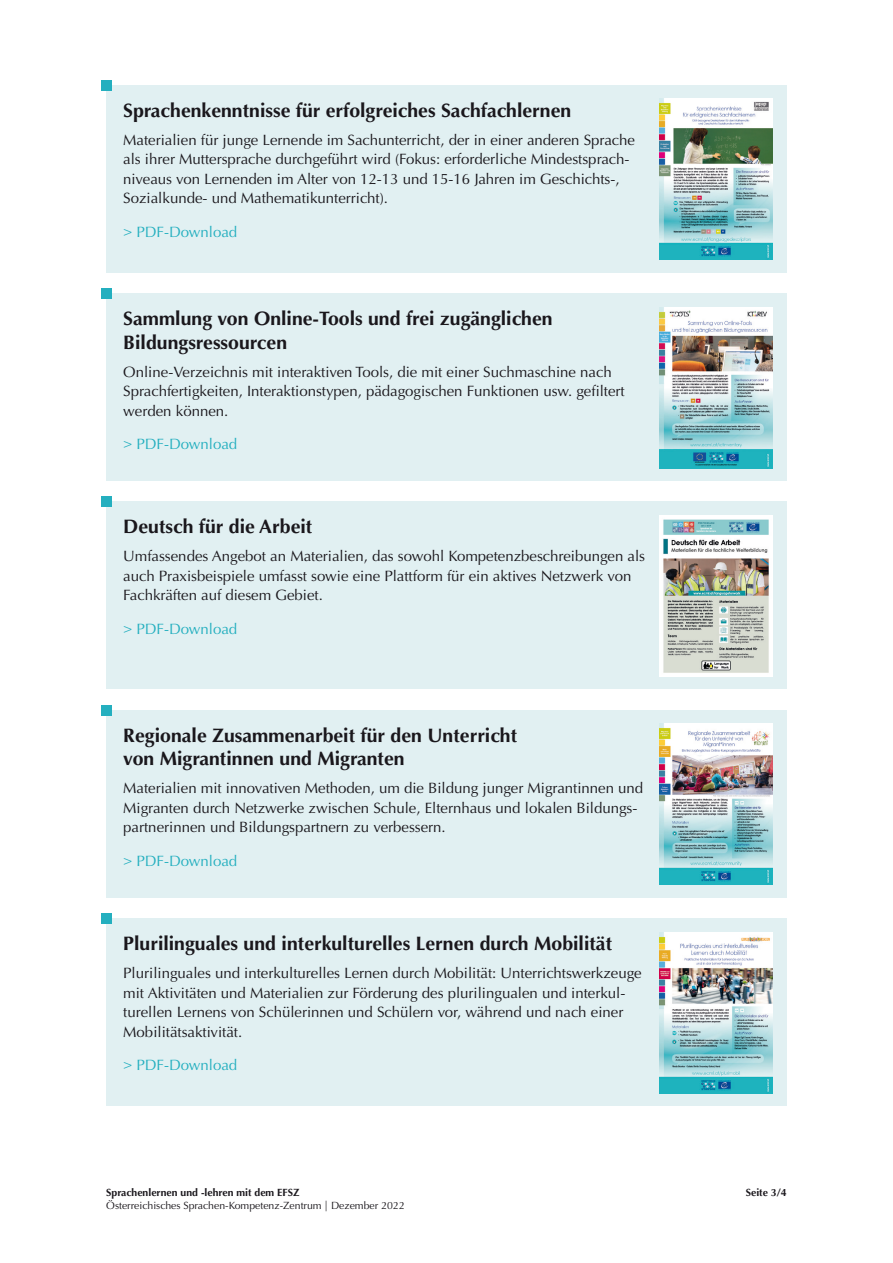
<style>
.page{position:relative;width:893px;height:1263px;background:#fff}
.page>*{position:absolute;margin:0;border:0;box-sizing:border-box;transform-origin:0 0}
.Projektheadline{font:700 19.5px/23.4px "Optima LTCYR";color:#1a171c}
.Projektbeschreibungs{font:15px/19.5px "Optima LTCYR";color:#1a171c}
.Fliesstext{font:15px "Optima LTCYR";color:#24afbf}
.t1{font:10.5px "Optima LTCYR";color:#1a171c}
.t2{font:700 10.5px "Optima LTCYR";color:#1a171c}
</style>
<div class="page">
<div style="left:106px;top:85px;width:681px;height:187px;background:#e1f0f2"></div>
<div style="left:106px;top:293px;width:681px;height:187px;background:#e1f0f2"></div>
<div style="left:106px;top:502px;width:681px;height:187px;background:#e1f0f2"></div>
<div style="left:106px;top:710px;width:681px;height:187px;background:#e1f0f2"></div>
<div style="left:106px;top:918px;width:681px;height:188px;background:#e1f0f2"></div>
<img style="left:659px;top:99px;width:114px;height:161px">
<img style="left:659px;top:307px;width:114px;height:161px">
<img style="left:659px;top:516px;width:114px;height:161px">
<img style="left:659px;top:724px;width:114px;height:161px">
<img style="left:659px;top:932px;width:114px;height:161px">
<div style="left:101px;top:80px;width:10px;height:10px;background:#24afbf"></div>
<div style="left:101px;top:288px;width:10px;height:11px;background:#24afbf"></div>
<div style="left:101px;top:497px;width:10px;height:10px;background:#24afbf"></div>
<div style="left:101px;top:705px;width:10px;height:10px;background:#24afbf"></div>
<div style="left:101px;top:913px;width:10px;height:11px;background:#24afbf"></div>
<p class="Projektheadline" style="left:123px;top:98px;width:449px">Sprachenkenntnisse für erfolgreiches Sachfachlernen</p>
<p class="Projektbeschreibungs" style="left:123px;top:130px;width:513px">Materialien für junge Lernende im Sachunterricht, der in einer anderen Sprache als ihrer Muttersprache durchgeführt wird (Fokus: erforderliche Mindestsprach&shy;niveaus von Lernenden im Alter von 12-13 und 15-16 Jahren im Geschichts-, Sozialkunde- und Mathematikunterricht).</p>
<p class="Fliesstext" style="left:123px;top:222px;width:115px">&gt; PDF-Download</p>
<p class="Projektheadline" style="left:123px;top:306px;width:431px">Sammlung von Online-Tools und frei zugänglichen<br>Bildungsressourcen</p>
<p class="Projektbeschreibungs" style="left:123px;top:362px;width:503px">Online-Verzeichnis mit interaktiven Tools, die mit einer Suchmaschine nach<br>Sprachfertigkeiten, Interaktionstypen, pädagogischen Funktionen usw. gefiltert werden können.</p>
<p class="Fliesstext" style="left:123px;top:435px;width:115px">&gt; PDF-Download</p>
<p class="Projektheadline" style="left:123px;top:515px;width:191px">Deutsch für die Arbeit</p>
<p class="Projektbeschreibungs" style="left:123px;top:547px;width:523px">Umfassendes Angebot an Materialien, das sowohl Kompetenzbeschreibungen als auch Praxisbeispiele umfasst sowie eine Plattform für ein aktives Netzwerk von<br>Fachkräften auf diesem Gebiet.</p>
<p class="Fliesstext" style="left:123px;top:620px;width:115px">&gt; PDF-Download</p>
<p class="Projektheadline" style="left:123px;top:723px;width:395px">Regionale Zusammenarbeit für den Unterricht von Migrantinnen und Migranten</p>
<p class="Projektbeschreibungs" style="left:123px;top:778px;width:521px">Materialien mit innovativen Methoden, um die Bildung junger Migrantinnen und<br>Migranten durch Netzwerke zwischen Schule, Elternhaus und lokalen Bildungs&shy;partnerinnen und Bildungspartnern zu verbessern.</p>
<p class="Fliesstext" style="left:123px;top:851px;width:115px">&gt; PDF-Download</p>
<p class="Projektheadline" style="left:123px;top:932px;width:490px">Plurilinguales und interkulturelles Lernen durch Mobilität</p>
<p class="Projektbeschreibungs" style="left:123px;top:963px;width:520px">Plurilinguales und interkulturelles Lernen durch Mobilität: Unterrichtswerkzeuge mit Aktivitäten und Materialien zur Förderung des plurilingualen und interkul&shy;turellen Lernens von Schülerinnen und Schülern vor, während und nach einer Mobilitätsaktivität.</p>
<p class="Fliesstext" style="left:123px;top:1056px;width:115px">&gt; PDF-Download</p>
<p class="t2" style="left:106px;top:1186px;width:195px">Sprachenlernen und -lehren mit dem EFSZ</p>
<p class="t1" style="left:106px;top:1199px;width:300px">Österreichisches Sprachen-Kompetenz-Zentrum | Dezember 2022</p>
<p class="t2" style="left:746px;top:1186px;width:42px">Seite 3/4</p>
</div>
